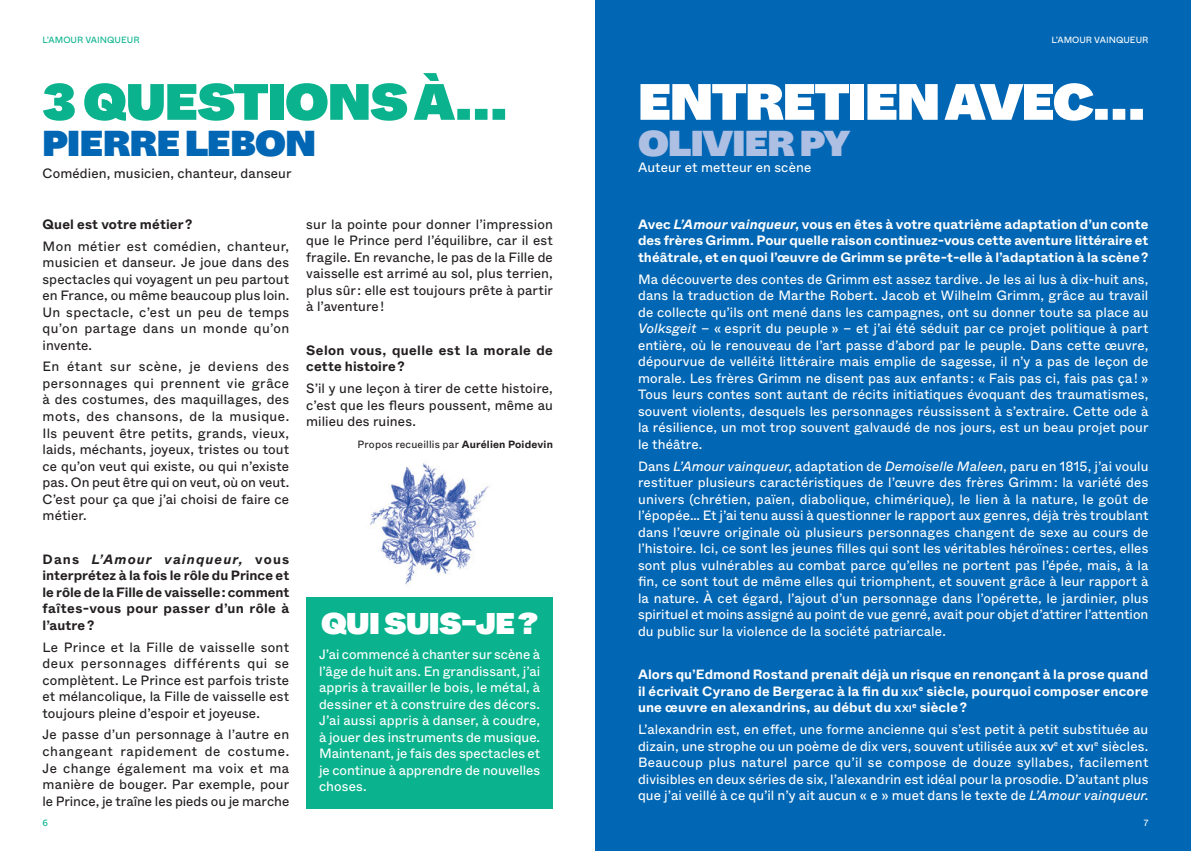
<style>
.page{position:relative;width:1191px;height:851px;background:#fff}
.page>*{position:absolute;margin:0;border:0;box-sizing:border-box;transform-origin:0 0}
.TITRES_34_PT{font:51px "ABC Whyte Super";letter-spacing:-.03em;color:#fff}
.TITRES_34_PT-2{font:51px "ABC Whyte Super";letter-spacing:-.02em;color:#0ab38d}
.texte{font:36px "ABC Whyte Super";letter-spacing:-.015em;color:#0166b3}
.TITRES_34_PT-3{font:36px "ABC Whyte Super";letter-spacing:-.02em;color:#adbfe2}
.TITRES_34_PT-4{font:30px "ABC Whyte Super";letter-spacing:-.02em;color:#fff}
.texte-2{font:13.5px/16.5px "ABC Whyte";letter-spacing:.005em;color:#fff;text-align:justify}
.texte-3{font:13.5px/16.5px "ABC Whyte";letter-spacing:.01em;color:#231f20;text-align:justify}
.texte-4{font:700 13.5px/16.5px "ABC Whyte";letter-spacing:.005em;color:#fff;text-align:justify}
.texte-5{font:700 13.5px/16.5px "ABC Whyte";letter-spacing:.015em;color:#231f20;text-align:justify}
.texte-6{font:10.5px "ABC Whyte";letter-spacing:.015em;color:#231f20}
.texte-7{font:700 9.45px "ABC Whyte";color:#fff}
.t1{font:9px "ABC Whyte";color:#0ab38d}
.FIL_ARIANE{font:9px "ABC Whyte";color:#fff}
.s1{font-style:italic}
.s2{font-weight:700}
.s3{font-size:9.45px}
.s4{font-weight:700;font-size:9.45px}
.s5{font-weight:400;font-size:13.5px}
</style>
<div class="page">
<div style="left:595px;top:0;width:596px;height:850px;background:#0166b3"></div>
<img style="left:370px;top:463px;width:119px;height:122px">
<div style="left:306px;top:596px;width:247px;height:212px;background:#0ab38d"></div>
<p class="t1" style="left:43px;top:34px;width:99px">L’AMOUR VAINQUEUR</p>
<p class="TITRES_34_PT-2" style="left:43px;top:66px;width:466px">3 QUESTIONS À…</p>
<p class="texte" style="left:43px;top:118px;width:275px">PIERRE LEBON</p>
<p class="texte-3" style="left:43px;top:165px;width:250px">Comédien, musicien, chanteur, danseur</p>
<p class="texte-5" style="left:43px;top:216px;width:151px">Quel est votre métier ?</p>
<p class="texte-3" style="left:43px;top:238px;width:248px">Mon métier est comédien, chanteur, musicien et danseur. Je joue dans des spectacles qui voyagent un peu partout en France, ou même beaucoup plus loin.<br>Un spectacle, c’est un peu de temps qu’on partage dans un monde qu’on invente.</p>
<p class="texte-3" style="left:43px;top:358px;width:248px">En étant sur scène, je deviens des personnages qui prennent vie grâce à des costumes, des maquillages, des mots, des chansons, de la musique.<br>Ils peuvent être petits, grands, vieux, laids, méchants, joyeux, tristes ou tout ce qu’on veut qui existe, ou qui n’existe pas. On peut être qui on veut, où on veut.<br>C’est pour ça que j’ai choisi de faire ce métier.</p>
<p class="texte-5" style="left:43px;top:551px;width:248px">Dans <span class="s1">L’Amour vainqueur,</span> vous interprétez à la fois le rôle du Prince et le rôle de la Fille de vaisselle : comment faîtes-vous pour passer d’un rôle à l’autre ?</p>
<p class="texte-3" style="left:43px;top:638px;width:248px">Le Prince et la Fille de vaisselle sont deux personnages différents qui se complètent. Le Prince est parfois triste et mélancolique, la Fille de vaisselle est toujours pleine d’espoir et joyeuse.</p>
<p class="texte-3" style="left:43px;top:726px;width:248px">Je passe d’un personnage à l’autre en changeant rapidement de costume.<br>Je change également ma voix et ma manière de bouger. Par exemple, pour le Prince, je traîne les pieds ou je marche</p>
<p class="t1" style="left:43px;top:817px;width:7px">6</p>
<p class="texte-3" style="left:306px;top:216px;width:248px">sur la pointe pour donner l’impression que le Prince perd l’équilibre, car il est fragile. En revanche, le pas de la Fille de vaisselle est arrimé au sol, plus terrien, plus sûr : elle est toujours prête à partir à l’aventure !</p>
<p class="texte-5" style="left:306px;top:342px;width:248px">Selon vous, quelle est la morale de cette histoire ?</p>
<p class="texte-3" style="left:306px;top:380px;width:248px">S’il y une leçon à tirer de cette histoire, c’est que les fleurs poussent, même au milieu des ruines.</p>
<p class="texte-6" style="left:357px;top:437px;width:197px">Propos recueillis par <span class="s2">Aurélien Poidevin</span></p>
<p class="TITRES_34_PT-4" style="left:321px;top:602px;width:219px">QUI SUIS-JE ?</p>
<p class="texte-2" style="left:319px;top:646px;width:223px">J’ai commencé à chanter sur scène à l’âge de huit ans. En grandissant, j’ai appris à travailler le bois, le métal, à dessiner et à construire des décors.<br>J’ai aussi appris à danser, à coudre, à jouer des instruments de musique.<br>Maintenant, je fais des spectacles et je continue à apprendre de nouvelles choses.</p>
<p class="FIL_ARIANE" style="left:1051px;top:34px;width:99px">L’AMOUR VAINQUEUR</p>
<p class="TITRES_34_PT" style="left:638px;top:66px;width:508px">ENTRETIEN AVEC…</p>
<p class="TITRES_34_PT-3" style="left:638px;top:118px;width:214px">OLIVIER PY</p>
<p class="texte-2" style="left:638px;top:159px;width:175px">Auteur et metteur en scène</p>
<p class="texte-4" style="left:638px;top:216px;width:512px">Avec <span class="s1">L’Amour vainqueur</span>, vous en êtes à votre quatrième adaptation d’un conte des frères Grimm. Pour quelle raison continuez-vous cette aventure littéraire et théâtrale, et en quoi l’œuvre de Grimm se prête-t-elle à l’adaptation à la scène ?</p>
<p class="texte-2" style="left:638px;top:271px;width:512px">Ma découverte des contes de Grimm est assez tardive. Je les ai lus à dix-huit ans, dans la traduction de Marthe Robert. Jacob et Wilhelm Grimm, grâce au travail de collecte qu’ils ont mené dans les campagnes, ont su donner toute sa place au <span class="s1">Volksgeit</span> – « esprit du peuple » – et j’ai été séduit par ce projet politique à part entière, où le renouveau de l’art passe d’abord par le peuple. Dans cette œuvre, dépourvue de velléité littéraire mais emplie de sagesse, il n’y a pas de leçon de morale. Les frères Grimm ne disent pas aux enfants : « Fais pas ci, fais pas ça ! » Tous leurs contes sont autant de récits initiatiques évoquant des traumatismes, souvent violents, desquels les personnages réussissent à s’extraire. Cette ode à la résilience, un mot trop souvent galvaudé de nos jours, est un beau projet pour le théâtre.</p>
<p class="texte-2" style="left:638px;top:457px;width:512px">Dans <span class="s1">L’Amour vainqueur</span>, adaptation de <span class="s1">Demoiselle Maleen</span>, paru en 1815, j’ai voulu restituer plusieurs caractéristiques de l’œuvre des frères Grimm : la variété des univers (chrétien, païen, diabolique, chimérique), le lien à la nature, le goût de l’épopée… Et j’ai tenu aussi à questionner le rapport aux genres, déjà très troublant dans l’œuvre originale où plusieurs personnages changent de sexe au cours de l’histoire. Ici, ce sont les jeunes filles qui sont les véritables héroïnes : certes, elles sont plus vulnérables au combat parce qu’elles ne portent pas l’épée, mais, à la fin, ce sont tout de même elles qui triomphent, et souvent grâce à leur rapport à la nature. À cet égard, l’ajout d’un personnage dans l’opérette, le jardinier, plus spirituel et moins assigné au point de vue genré, avait pour objet d’attirer l’attention du public sur la violence de la société patriarcale.</p>
<p class="texte-4" style="left:638px;top:666px;width:512px">Alors qu’Edmond Rostand prenait déjà un risque en renonçant à la prose quand il écrivait Cyrano de Bergerac à la fin du <span class="s3">XIX</span><sup>e</sup> siècle, pourquoi composer encore une œuvre en alexandrins, au début du <span class="s3">XXI</span><sup>e</sup> siècle ?</p>
<p class="texte-2" style="left:638px;top:721px;width:512px">L’alexandrin est, en effet, une forme ancienne qui s’est petit à petit substituée au dizain, une strophe ou un poème de dix vers, souvent utilisée aux <span class="s4">XV</span></p>
<p class="texte-2" style="left:638px;top:737px;width:512px;text-indent:456px"><sup>e</sup> siècles.<br>Beaucoup plus naturel parce qu’il se compose de douze syllabes, facilement divisibles en deux séries de six, l’alexandrin est idéal pour la prosodie. D’autant plus que j’ai veillé à ce qu’il n’y ait aucun « e » muet dans le texte de <span class="s1">L’Amour vainqueur</span>.</p>
<p class="texte-7" style="left:1054px;top:741px;width:41px"><sup>e</sup> <span class="s5">et</span> XVI</p>
<p class="FIL_ARIANE" style="left:1143px;top:817px;width:6px">7</p>
</div>
